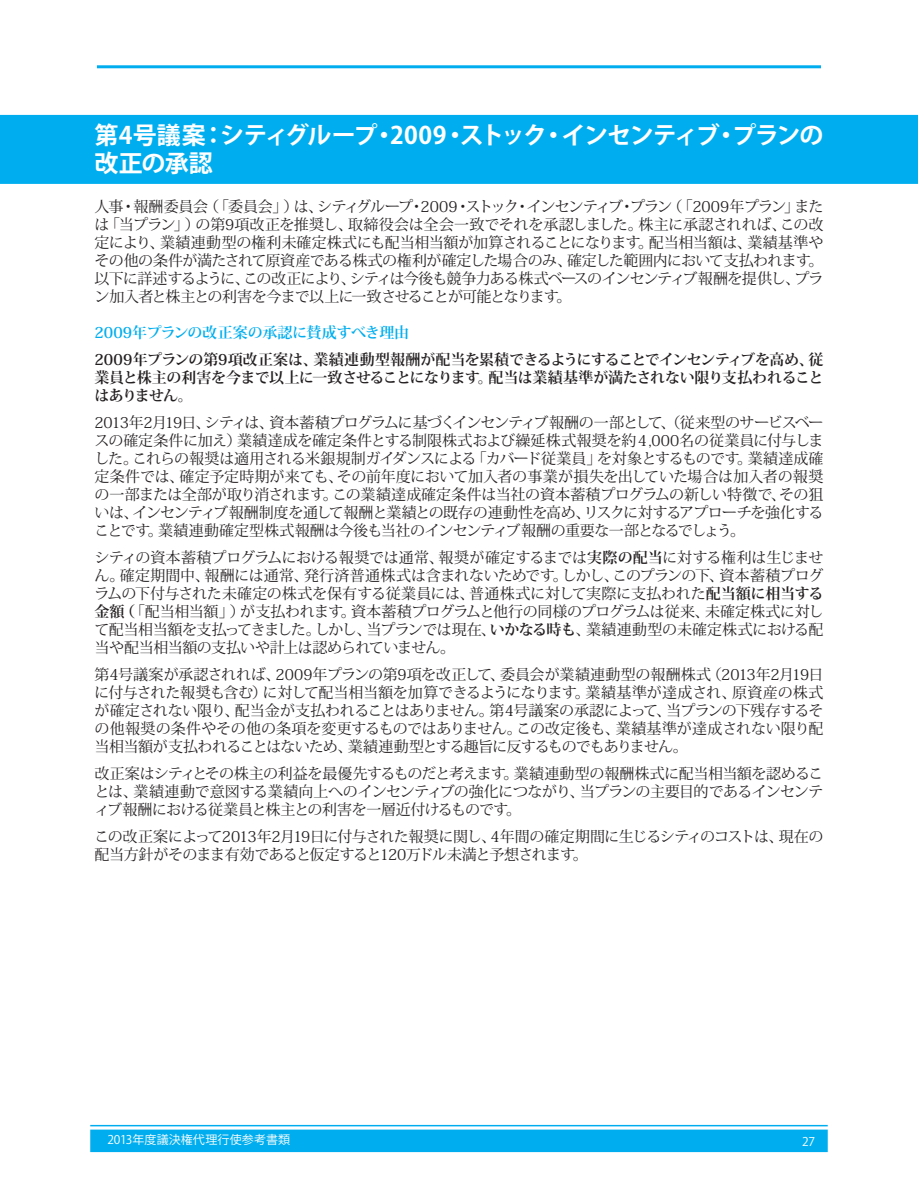
<style>
.page{position:relative;width:918px;height:1188px;background:#fff}
.page>*{position:absolute;margin:0;border:0;box-sizing:border-box;transform-origin:0 0}
.t1{font:700 24px/28.8px "Koz Go Pro";letter-spacing:-.04em;color:#fff}
.t2{font:15px/18px "Koz Min Pro";letter-spacing:-.04em;color:#231f20;text-align:justify}
.t3{font:700 15px/18px "Koz Min Pro";letter-spacing:-.04em;color:#231f20;text-align:justify}
.t4{font:700 15px "Koz Min Pro";letter-spacing:-.01em;color:#00aeef}
.t5{font:12px "Koz Go Pro";letter-spacing:.005em;color:#fff}
.s1{font-weight:700}
</style>
<div class="page">
<hr style="left:97px;top:65px;width:724px;height:3px;background:#00aeef">
<hr style="left:90px;top:1125px;width:738px;height:1px;background:#00aeef">
<div style="left:90px;top:1130px;width:738px;height:22px;background:#00aeef"></div>
<div style="left:0;top:115px;width:918px;height:69px;background:#00aeef"></div>
<h1 class="t1" style="left:94px;top:122px;width:730px">第4号議案：シティグループ・2009・ストック・インセンティブ・プランの改正の承認</h1>
<p class="t2" style="left:94px;top:197px;width:730px">人事・報酬委員会（「委員会」）は、シティグループ・2009・ストック・インセンティブ・プラン（「2009年プラン」または「当プラン」）の第9項改正を推奨し、取締役会は全会一致でそれを承認しました。株主に承認されれば、この改定により、業績連動型の権利未確定株式にも配当相当額が加算されることになります。配当相当額は、業績基準やその他の条件が満たされて原資産である株式の権利が確定した場合のみ、確定した範囲内において支払われます。以下に詳述するように、この改正により、シティは今後も競争力ある株式ベースのインセンティブ報酬を提供し、プラン加入者と株主との利害を今まで以上に一致させることが可能となります。</p>
<p class="t4" style="left:94px;top:321px;width:316px">2009年プランの改正案の承認に賛成すべき理由</p>
<p class="t3" style="left:94px;top:349px;width:731px">2009年プランの第9項改正案は、業績連動型報酬が配当を累積できるようにすることでインセンティブを高め、従業員と株主の利害を今まで以上に一致させることになります。配当は業績基準が満たされない限り支払われることはありません。</p>
<p class="t2" style="left:94px;top:413px;width:730px">2013年2月19日、シティは、資本蓄積プログラムに基づくインセンティブ報酬の一部として、（従来型のサービスベースの確定条件に加え）業績達成を確定条件とする制限株式および繰延株式報奨を約４,000名の従業員に付与しました。これらの報奨は適用される米銀規制ガイダンスによる「カバード従業員」を対象とするものです。業績達成確定条件では、確定予定時期が来ても、その前年度において加入者の事業が損失を出していた場合は加入者の報奨の一部または全部が取り消されます。この業績達成確定条件は当社の資本蓄積プログラムの新しい特徴で、その狙いは、インセンティブ報酬制度を通して報酬と業績との既存の連動性を高め、リスクに対するアプローチを強化することです。業績連動確定型株式報酬は今後も当社のインセンティブ報酬の重要な一部となるでしょう。</p>
<p class="t2" style="left:94px;top:548px;width:731px">シティの資本蓄積プログラムにおける報奨では通常、報奨が確定するまでは<span class="s1">実際の配当</span>に対する権利は生じません。確定期間中、報酬には通常、発行済普通株式は含まれないためです。しかし、このプランの下、資本蓄積プログラムの下付与された未確定の株式を保有する従業員には、普通株式に対して実際に支払われた<span class="s1">配当額に相当する金額（</span>「配当相当額」）が支払われます。資本蓄積プログラムと他行の同様のプログラムは従来、未確定株式に対して配当相当額を支払ってきました。しかし、当プランでは現在、<span class="s1">いかなる時も</span>、業績連動型の未確定株式における配当や配当相当額の支払いや計上は認められていません。</p>
<p class="t2" style="left:95px;top:665px;width:730px">第4号議案が承認されれば、2009年プランの第9項を改正して、委員会が業績連動型の報酬株式（2013年2月19日に付与された報奨も含む）に対して配当相当額を加算できるようになります。業績基準が達成され、原資産の株式が確定されない限り、配当金が支払われることはありません。第4号議案の承認によって、当プランの下残存するその他報奨の条件やその他の条項を変更するものではありません。この改定後も、業績基準が達成されない限り配当相当額が支払われることはないため、業績連動型とする趣旨に反するものでもありません。</p>
<p class="t2" style="left:95px;top:764px;width:730px">改正案はシティとその株主の利益を最優先するものだと考えます。業績連動型の報酬株式に配当相当額を認めることは、業績連動で意図する業績向上へのインセンティブの強化につながり、当プランの主要目的であるインセンティブ報酬における従業員と株主との利害を一層近付けるものです。</p>
<p class="t2" style="left:95px;top:827px;width:730px">この改正案によって2013年2月19日に付与された報奨に関し、4年間の確定期間に生じるシティのコストは、現在の配当方針がそのまま有効であると仮定すると120万ドル未満と予想されます。</p>
<p class="t5" style="left:107px;top:1132px;width:184px">2013年度議決権代理行使参考書類</p>
<p class="t5" style="left:802px;top:1133px;width:14px">27</p>
</div>
